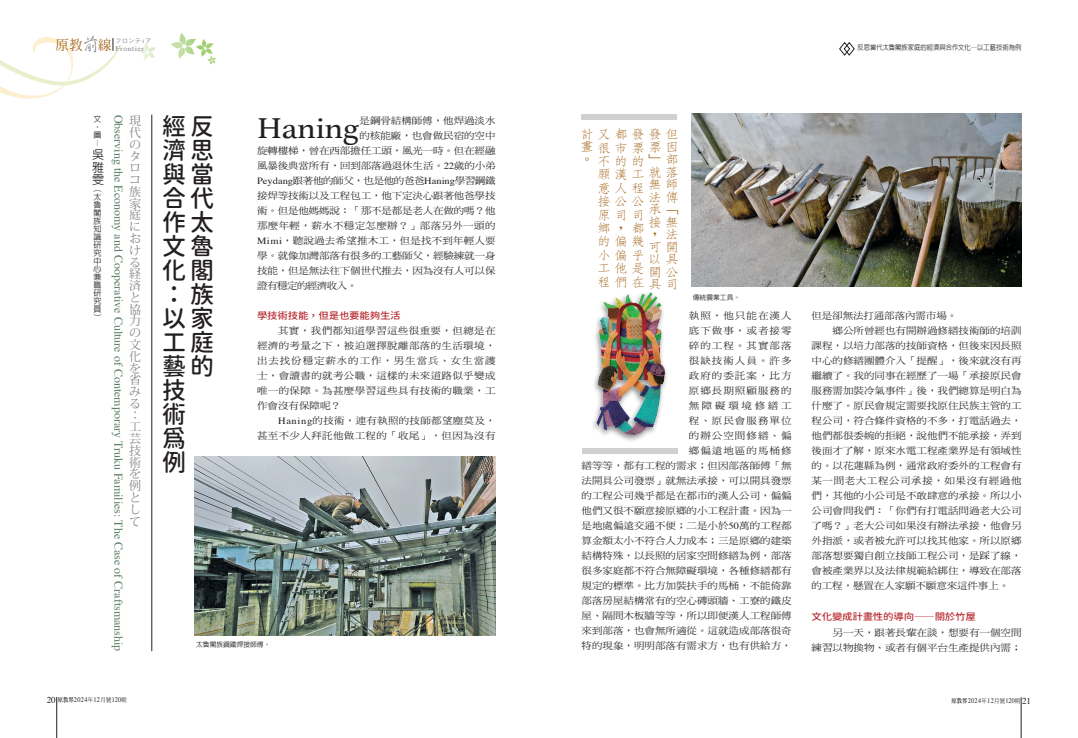
<style>
.page{position:relative;width:1078px;height:738px;background:#fff}
.page>*{position:absolute;margin:0;border:0;box-sizing:border-box;transform-origin:0 0}
.t1{font:30.1px "Athelas";letter-spacing:-.01em;color:#231f20;scale:1.11 1}
.t2{font:24px/24px "Gen Sen Rounded TW M";color:#231f20}
.t3{font:300 12.6px/13.4px "AR Fang Song B5 HK";color:#9e5807;scale:1.11 1}
.t4{font:12px "Times";color:#577d61}
.t5{font:12px/11.8px "Koz Min Pro";color:#808285}
.t6{font:500 12px/12px "AR Hei B5";color:#231f20;text-align:justify}
.t7{font:9.4px/15px "DF Ming Std W5";color:#231f20;text-align:right;scale:1.11 1}
.t8{font:9.4px/15px "DF Ming Std W5";letter-spacing:.035em;color:#231f20;text-align:right;scale:1.11 1}
.t9{font:9.4px "DF Ming Std W5";letter-spacing:-.04em;color:#231f20;scale:1.11 1}
.t10{font:9.4px "Gen Sen Rounded TW M";letter-spacing:-.025em;color:#b7282e;scale:1.11 1}
.t11{font:9.4px "DF Ming Std W5";letter-spacing:.055em;color:#231f20;scale:1.11 1}
.t12{font:9.4px "DF Ming Std W5";letter-spacing:-.05em;color:#231f20;scale:1.11 1}
.t13{font:500 8px/8px "AR Hei B5";color:#231f20}
.t14{font:7.2px "Times";letter-spacing:.05em;color:#808285;scale:1.11 1}
.t15{font:7px "Times";letter-spacing:.05em;color:#231f20;scale:.9 1}
.t16{font:500 7px "AR Hei B5";color:#231f20;scale:.9 1}
.t17{font:500 6.8px "AR Hei B5";color:#231f20}
.t18{font:6px "Heisei Kaku Go Std W3";color:#808285}
.s1{font-family:"AR Xing Shu B5";font-weight:500;font-size:18.5px}
.s2{font-family:"Times"}
.s3{font-size:9px}
.s4{font-family:"AR Ming B5";font-weight:800;font-size:6px}
.s5{font-family:"DF Ming Std W5";font-size:6px}
</style>
<div class="page">
<svg style="left:170px;top:33px;width:46px;height:32px"></svg>
<svg style="left:139px;top:43px;width:16px;height:18px"></svg>
<hr style="left:57px;top:696px;width:1px;height:41px;background:#231f20">
<hr style="left:1020px;top:696px;width:1px;height:41px;background:#231f20">
<svg style="left:0;top:37px;width:122px;height:62px"></svg>
<svg style="left:839px;top:42px;width:16px;height:14px"></svg>
<hr style="left:152px;top:114px;width:1px;height:536px;background:#231f20">
<div style="left:581px;top:114px;width:95px;height:6px;background:#cfd0d2"></div>
<div style="left:581px;top:447px;width:96px;height:6px;background:#cfd0d2"></div>
<img style="left:691px;top:113px;width:329px;height:173px">
<img style="left:195px;top:456px;width:301px;height:178px">
<div style="left:590px;top:290px;width:79px;height:152px;background:#231f20;opacity:.53"></div>
<img style="left:590px;top:290px;width:79px;height:148px">
<p class="t14" style="left:56px;top:42px;width:81px"><sup>原教</sup><span class="s1">前</span><sup>線</sup> Frontier</p>
<p class="t18" style="left:115px;top:36px;width:38px">フロンテ<sub>ｲ</sub>ア</p>
<p class="t5" style="left:129px;top:114px;width:13px">現代のタロコ族家庭における経済と協力の文化を省みる</p>
<h2 class="t2" style="left:162px;top:114px;width:53px">經反濟思與當合代作太文魯化閣：<br>以家工庭藝的技術<br>為<br>例</h2>
<p class="t13" style="left:93px;top:115px;width:9px">文</p>
<p class="t4" style="left:130px;top:114px;width:538px;rotate:90deg">Observing the Economy and Cooperative Culture of Contemporary Truku Families: The Case of Craftsmanship</p>
<h1 class="t1" style="left:257px;top:104px;width:93px">Haning</h1>
<p class="t7" style="left:359px;top:112px;width:124px">是鋼骨結構師傅，他焊過淡水</p>
<p class="t13" style="left:101px;top:122px;width:9px;rotate:90deg">‧</p>
<p class="t13" style="left:93px;top:131px;width:9px">圖︱</p>
<p class="t6" style="left:92px;top:149px;width:13px">吳雅雯</p>
<p class="t13" style="left:93px;top:185px;width:9px;text-align:justify">︵太魯閣族知識研究中心兼職研究員︶</p>
<p class="t7" style="left:359px;top:127px;width:124px">的核能廠，也會做民宿的空中</p>
<p class="t7" style="left:257px;top:142px;width:216px">旋轉樓梯，曾在西部擔任工頭，風光一時。但在經融</p>
<p class="t7" style="left:257px;top:157px;width:216px">風暴後典當所有，回到部落過退休生活。<span class="s2">22</span>歲的小弟</p>
<p class="t9" style="left:257px;top:175px;width:216px"><span class="s2">Peydang</span>跟著他的師父，也是他的爸爸<span class="s2">Haning</span>學習鋼鐵</p>
<p class="t7" style="left:257px;top:187px;width:216px">接焊等技術以及工程包工，他下定決心跟著他爸學技</p>
<p class="t7" style="left:257px;top:202px;width:216px">術。但是他媽媽說：「那不是都是老人在做的嗎？他</p>
<p class="t8" style="left:257px;top:217px;width:216px">那麼年輕，薪水不穩定怎麼辦？」部落另外一頭的</p>
<p class="t7" style="left:257px;top:232px;width:216px"><span class="s2">Mimi</span>，聽說過去希望推木工，但是找不到年輕人要</p>
<p class="t7" style="left:257px;top:247px;width:216px">學。就像加灣部落有很多的工藝師父，經驗練就一身</p>
<p class="t7" style="left:257px;top:262px;width:216px">技能，但是無法往下個世代推去，因為沒有人可以保</p>
<p class="t12" style="left:257px;top:280px;width:92px">證有穩定的經濟收入。</p>
<p class="t10" style="left:257px;top:310px;width:131px">學技術技能，但是也要能夠生活</p>
<p class="t7" style="left:257px;top:322px;width:216px;text-align:justify;text-indent:21px">其實，我們都知道學習這些很重要，但總是在經濟的考量之下，被迫選擇脫離部落的生活環境，出去找份穩定薪水的工作，男生當兵、女生當護士，會讀書的就考公職，這樣的未來道路似乎變成唯一的保障。為甚麼學習這些具有技術的職業，工作會沒有保障呢？</p>
<p class="t8" style="left:257px;top:412px;width:216px"><span class="s2">Haning</span>的技術，連有執照的技師都望塵莫及，<br>甚至不少人拜託他做工程的「收尾」，但因為沒有</p>
<h2 class="t2" style="left:190px;top:282px;width:24px">族</h2>
<p class="t5" style="left:129px;top:420px;width:11px;rotate:-90deg">：</p>
<p class="t5" style="left:129px;top:420px;width:13px">工芸技術を例として</p>
<p class="t17" style="left:196px;top:640px;width:76px">太魯閣族鋼鐵焊接師傅。</p>
<h3 class="t3" style="left:580px;top:128px;width:89px;line-height:12.9px">計又都發發但畫很市票票因</h3>
<h3 class="t3" style="left:580px;top:152px;width:9px">。</h3>
<h3 class="t3" style="left:597px;top:154px;width:44px">不的的願漢工意人程接公公原司<br>鄉，<br>的偏幾小偏乎工他是程們在</h3>
<h3 class="t3" style="left:648px;top:153px;width:29px;line-height:12.5px">」部就落無師法傅承「接無，<br>可開以具開公具司</h3>
<h3 class="t3" style="left:631px;top:208px;width:13px">司都</h3>
<h3 class="t3" style="left:665px;top:227px;width:13px">法</h3>
<p class="t17" style="left:692px;top:294px;width:49px">傳統農業工具。</p>
<p class="t16" style="left:857px;top:44px;width:184px">反思當代太魯閣族家庭的經濟與合作文化—以工藝技術為例</p>
<p class="t7" style="left:581px;top:308px;width:191px">執照，他只能在漢人<br>底下做事，或者接零<br>碎的工程。其實部落<br>很缺技術人員。許多<br>政府的委託案，比方<br>原鄉長期照顧服務的<br>無障礙環境修繕工<br>程、原民會服務單位<br>的辦公空間修繕、偏<br>鄉偏遠地區的馬桶修<br>繕等等，都有工程的需求；但因部落師傅「無法開具公司發票」就無法承接，可以開具發票的工程公司幾乎都是在都市的漢人公司，偏偏他們又很不願意接原鄉的小工程計畫。因為一是地處偏遠交通不便；二是小於<span class="s2">50</span>萬的工程都算金額太小不符合人力成本；三是原鄉的建築結構特殊，以長照的居家空間修繕為例，部落很多家庭都不符合無障礙環境，各種修繕都有規定的標準。比方加裝扶手的馬桶，不能倚靠部落房屋結構常有的空心磚頭牆、工寮的鐵皮屋、隔間木板牆等等，所以即便漢人工程師傅來到部落，也會無所適從。這就造成部落很奇特的現象，明明部落有需求方，也有供給方，</p>
<p class="t7" style="left:811px;top:308px;width:133px">但是卻無法打通部落內需市場。</p>
<p class="t7" style="left:832px;top:323px;width:172px">鄉公所曾經也有開辦過修繕技術師的培訓</p>
<p class="t7" style="left:811px;top:338px;width:191px">課程，以培力部落的技師資格，但後來因長照</p>
<p class="t7" style="left:811px;top:353px;width:191px">中心的修繕團體介入「提醒」，後來就沒有再</p>
<p class="t7" style="left:811px;top:368px;width:191px">繼續了。我的同事在經歷了一場「承接原民會</p>
<p class="t7" style="left:811px;top:383px;width:191px">服務需加裝冷氣事件」後，我們總算是明白為</p>
<p class="t7" style="left:811px;top:398px;width:191px">什麼了。原民會規定需要找原住民族主管的工</p>
<p class="t7" style="left:811px;top:413px;width:191px">程公司，符合條件資格的不多，打電話過去，</p>
<p class="t7" style="left:811px;top:428px;width:191px">他們都很委婉的拒絕，說他們不能承接，弄到</p>
<p class="t7" style="left:811px;top:443px;width:191px">後面才了解，原來水電工程產業界是有領域性</p>
<p class="t7" style="left:811px;top:458px;width:191px">的。以花蓮縣為例，通常政府委外的工程會有</p>
<p class="t11" style="left:811px;top:475px;width:191px">某一間老大工程公司承接，如果沒有經過他</p>
<p class="t7" style="left:811px;top:488px;width:191px">們，其他的小公司是不敢肆意的承接。所以小</p>
<p class="t7" style="left:811px;top:503px;width:191px">公司會問我們：「你們有打電話問過老大公司</p>
<p class="t7" style="left:811px;top:518px;width:191px">了嗎？」老大公司如果沒有辦法承接，他會另</p>
<p class="t7" style="left:811px;top:533px;width:191px">外指派，或者被允許可以找其他家。所以原鄉</p>
<p class="t7" style="left:811px;top:548px;width:191px">部落想要獨自創立技師工程公司，是踩了線，</p>
<p class="t7" style="left:811px;top:563px;width:191px">會被產業界以及法律規範給綁住，導致在部落</p>
<p class="t7" style="left:811px;top:578px;width:180px">的工程，懸置在人家願不願意來這件事上。</p>
<p class="t10" style="left:811px;top:610px;width:150px">文化變成計畫性的導向——關於竹屋</p>
<p class="t7" style="left:811px;top:624px;width:191px">另一天，跟著長輩在談，想要有一個空間<br>練習以物換物、或者有個平台生產提供內需；</p>
<p class="t15" style="left:47px;top:693px;width:90px"><span class="s3">20</span> <span class="s4">原教界</span>2024<span class="s5">年</span>12<span class="s5">月號</span>120<span class="s5">期</span></p>
<p class="t15" style="left:951px;top:693px;width:90px"><span class="s4">原教界</span>2024<span class="s5">年</span>12<span class="s5">月號</span>120<span class="s5">期</span> <span class="s3">21</span></p>
</div>
